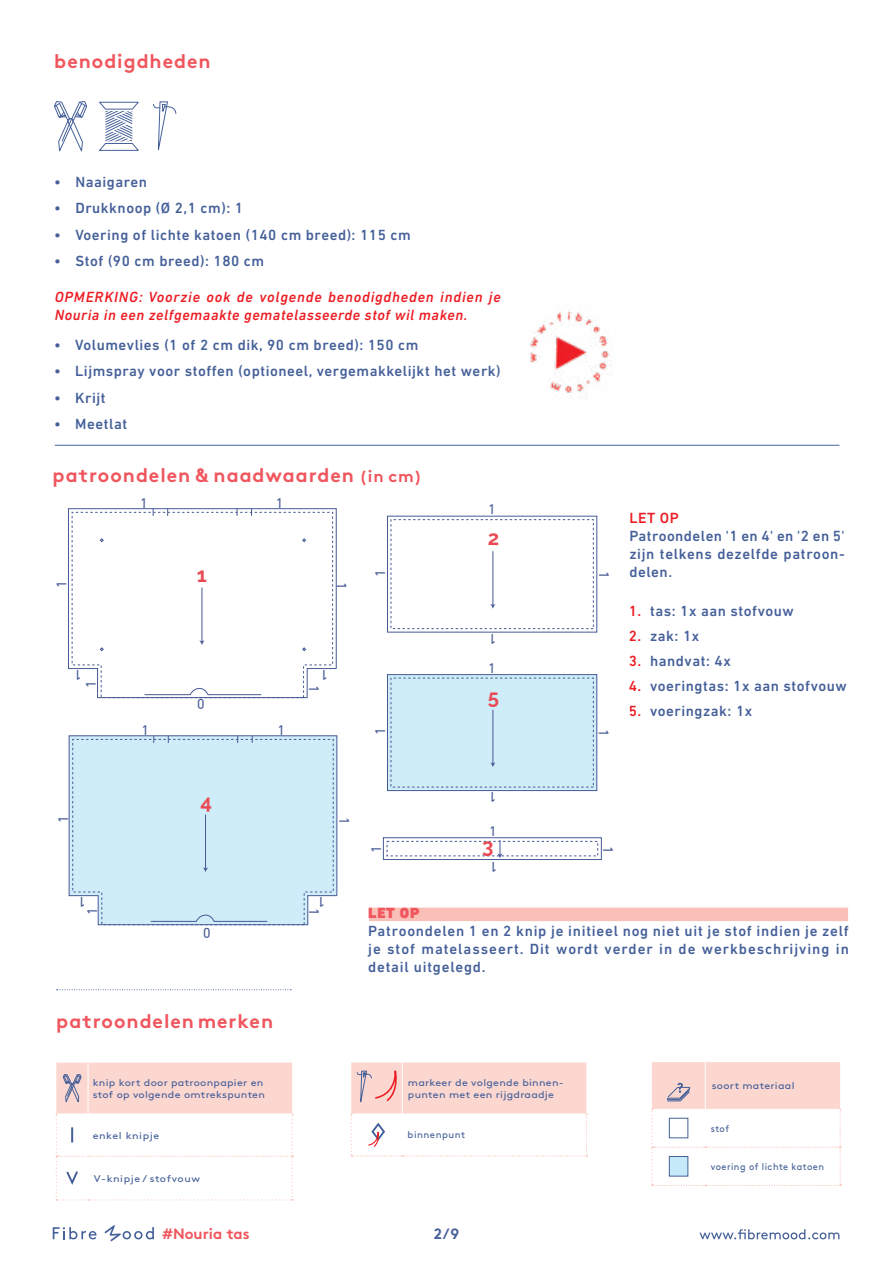
<style>
.page{position:relative;width:893px;height:1263px;background:#fff}
.page>*{position:absolute;margin:0;border:0;box-sizing:border-box;transform-origin:0 0}
.t1{font:700 20.25px "Raleway";color:#e94b55}
.t2{font:700 19.5px "Brown";letter-spacing:.05em;color:#f0565d}
.t3{font:500 15px/18px "DIN Next LT Pro";letter-spacing:.035em;color:#456099;text-align:justify}
.t4{font:italic 500 15px/18px "DIN Next LT Pro";letter-spacing:.035em;color:#ed1d24}
.t5{font:700 15px "Brown";color:#f0565d}
.t6{font:500 15px "DIN Next LT Pro";color:#ed1d24}
.t7{font:900 15px "DIN Next LT Pro";color:#f0565d}
.t8{font:700 15px "Brown";color:#456099}
.t9{font:9.75px/12px "Brown";letter-spacing:.025em;color:#456099;scale:1.11 1}
.t10{font:9.75px "Brown";letter-spacing:.05em;color:#456099;scale:1.11 1}
.t11{font:9.75px "Brown";letter-spacing:.05em;color:#456099;scale:.95 1}
.t12{font:9.75px "Brown";letter-spacing:.05em;color:#456099}
.t13{font:9.75px "Brown";letter-spacing:.025em;color:#456099;scale:.95 1}
.s1{font-size:16.5px}
.s2{color:#ed1d24}
</style>
<div class="page">
<svg style="left:699px;top:1229px;width:140px;height:10px"></svg>
<svg style="left:53px;top:1227px;width:44px;height:12px"></svg>
<svg style="left:104px;top:1225px;width:50px;height:16px"></svg>
<div style="left:383px;top:837px;width:219px;height:23px;border:1px solid #475a96"></div>
<svg style="left:68px;top:735px;width:270px;height:190px;background:#cde9f6"></svg>
<svg style="left:68px;top:508px;width:269px;height:190px"></svg>
<div style="left:387px;top:675px;width:210px;height:115px;background:#cfecf9"></div>
<hr style="left:492px;top:551px;width:1px;height:54px;background:#475a96">
<svg style="left:490px;top:604px;width:5px;height:5px"></svg>
<div style="left:387px;top:516px;width:210px;height:116px;border:1px solid #475a96"></div>
<div style="left:391px;top:519px;width:203px;height:110px;border:1px dashed #475a96"></div>
<hr style="left:492px;top:710px;width:1px;height:54px;background:#475a96">
<svg style="left:490px;top:762px;width:5px;height:5px"></svg>
<div style="left:387px;top:674px;width:210px;height:117px;border:1px solid #475a96"></div>
<svg style="left:99px;top:101px;width:40px;height:50px"></svg>
<svg style="left:153px;top:101px;width:24px;height:50px"></svg>
<svg style="left:54px;top:101px;width:34px;height:51px"></svg>
<img style="left:529px;top:308px;width:84px;height:90px">
<hr style="left:55px;top:445px;width:784px;height:1px;background:#456099">
<svg style="left:57px;top:989px;width:234px;height:1px"></svg>
<svg style="left:56px;top:1062px;width:237px;height:138px"></svg>
<svg style="left:351px;top:1062px;width:236px;height:94px"></svg>
<svg style="left:651px;top:1062px;width:190px;height:124px"></svg>
<div style="left:669px;top:1118px;width:19px;height:20px;background:#fff;border:1px solid #456098"></div>
<div style="left:669px;top:1156px;width:19px;height:20px;background:#c7eafb;border:1px solid #456098"></div>
<div style="left:367px;top:906px;width:483px;height:17px;background:#fabfb7;border:2px solid #fff"></div>
<svg style="left:86px;top:684px;width:10px;height:3px"></svg>
<svg style="left:77px;top:670px;width:3px;height:10px"></svg>
<svg style="left:323px;top:670px;width:3px;height:9px"></svg>
<svg style="left:491px;top:837px;width:12px;height:23px"></svg>
<svg style="left:309px;top:686px;width:10px;height:4px"></svg>
<svg style="left:81px;top:897px;width:16px;height:16px"></svg>
<svg style="left:309px;top:897px;width:14px;height:16px"></svg>
<svg style="left:144px;top:688px;width:118px;height:11px"></svg>
<svg style="left:150px;top:914px;width:118px;height:12px"></svg>
<h2 class="t2" style="left:54px;top:45px;width:158px">benodigdheden</h2>
<p class="t3" style="left:54px;top:172px;width:94px">• Naaigaren</p>
<p class="t3" style="left:54px;top:199px;width:190px">• Drukknoop (Ø 2,1 cm): 1</p>
<p class="t3" style="left:54px;top:225px;width:358px">• Voering of lichte katoen (140 cm breed): 115 cm</p>
<p class="t3" style="left:54px;top:252px;width:212px">• Stof (90 cm breed): 180 cm</p>
<p class="t4" style="left:55px;top:288px;width:448px">OPMERKING: Voorzie ook de volgende benodigdheden indien je<br>Nouria in een zelfgemaakte gematelasseerde stof wil maken.</p>
<p class="t3" style="left:54px;top:336px;width:366px">• Volumevlies (1 of 2 cm dik, 90 cm breed): 150 cm</p>
<p class="t3" style="left:54px;top:362px;width:448px">• Lijmspray voor stoffen (optioneel, vergemakkelijkt het werk)</p>
<p class="t3" style="left:54px;top:389px;width:53px">• Krijt</p>
<p class="t3" style="left:54px;top:415px;width:75px">• Meetlat</p>
<h2 class="t2" style="left:52px;top:459px;width:371px">patroondelen &amp; naadwaarden <span class="s1">(in cm)</span></h2>
<h1 class="t1" style="left:197px;top:563px;width:12px">1</h1>
<h1 class="t1" style="left:200px;top:790px;width:13px">4</h1>
<h1 class="t1" style="left:488px;top:526px;width:13px">2</h1>
<h1 class="t1" style="left:488px;top:685px;width:13px">5</h1>
<h1 class="t1" style="left:482px;top:834px;width:13px">3</h1>
<p class="t6" style="left:629px;top:509px;width:51px">LET OP</p>
<p class="t3" style="left:629px;top:527px;width:217px">Patroondelen '1 en 4' en '2 en 5' zijn telkens dezelfde patroon&shy;delen.</p>
<p class="t3" style="left:629px;top:602px;width:166px"><span class="s2">1.</span> tas: 1x aan stofvouw</p>
<p class="t3" style="left:629px;top:627px;width:72px"><span class="s2">2.</span> zak: 1x</p>
<p class="t3" style="left:629px;top:652px;width:104px"><span class="s2">3.</span> handvat: 4x</p>
<p class="t3" style="left:629px;top:677px;width:220px"><span class="s2">4.</span> voeringtas: 1x aan stofvouw</p>
<p class="t3" style="left:629px;top:702px;width:125px"><span class="s2">5.</span> voeringzak: 1x</p>
<h2 class="t2" style="left:56px;top:1006px;width:218px">patroondelen merken</h2>
<p class="t9" style="left:93px;top:1075px;width:157px">knip kort door patroonpapier en stof op volgende omtrekspunten</p>
<p class="t10" style="left:93px;top:1128px;width:61px">enkel knipje</p>
<p class="t10" style="left:94px;top:1171px;width:97px">V-knipje / stofvouw</p>
<p class="t7" style="left:368px;top:904px;width:53px">LET OP</p>
<p class="t3" style="left:368px;top:922px;width:482px">Patroondelen 1 en 2 knip je initieel nog niet uit je stof indien je zelf je stof matelasseert. Dit wordt verder in de werkbeschrijving in detail uitgelegd.</p>
<p class="t9" style="left:408px;top:1075px;width:140px">markeer de volgende binnen&shy;punten met een rijgdraadje</p>
<p class="t12" style="left:408px;top:1127px;width:59px">binnenpunt</p>
<p class="t9" style="left:712px;top:1079px;width:76px">soort materiaal</p>
<p class="t13" style="left:711px;top:1121px;width:21px">stof</p>
<p class="t11" style="left:711px;top:1159px;width:121px">voering of lichte katoen</p>
<p class="t5" style="left:162px;top:1222px;width:89px">#Nouria tas</p>
<p class="t8" style="left:434px;top:1221px;width:27px">2/9</p>
</div>
